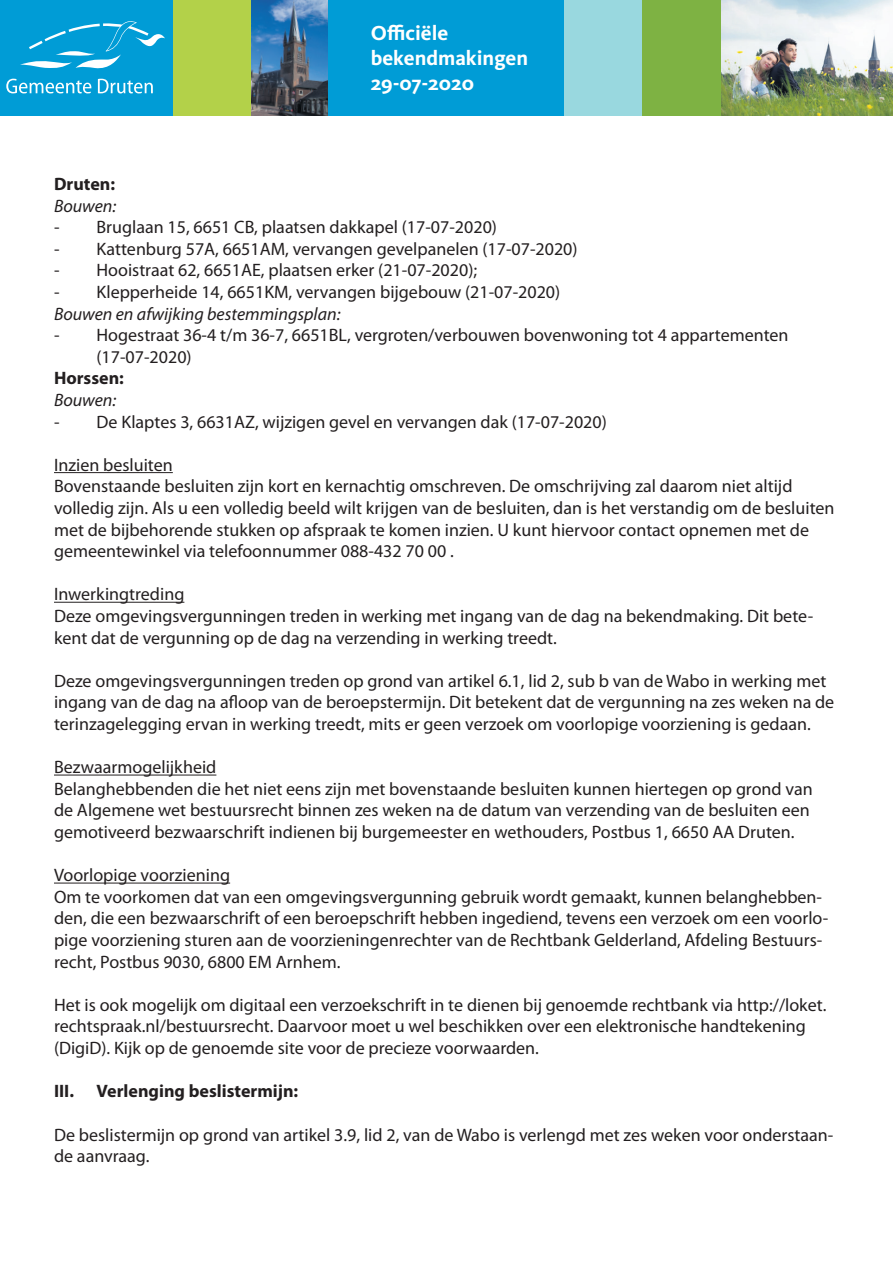
<style>
.page{position:relative;width:893px;height:1263px;background:#fff}
.page>*{position:absolute;margin:0;border:0;box-sizing:border-box;transform-origin:0 0}
.t1{font:700 21px/25.2px "Kievit OT";color:#fff}
.t2{font:18px/21.6px "Myriad Pro";color:#231f20}
.t3{font:italic 18px "Myriad Pro";color:#231f20}
.t4{font:700 18px "Myriad Pro";color:#231f20}
</style>
<div class="page">
<img style="left:250px;top:0;width:79px;height:115px">
<div style="left:329px;top:0;width:235px;height:115px;background:#009cd6"></div>
<div style="left:172px;top:0;width:78px;height:115px;background:#b3d149"></div>
<div style="left:0;top:0;width:172px;height:115px;background:#009cd6"></div>
<svg style="left:20px;top:21px;width:145px;height:48px"></svg>
<svg style="left:6px;top:79px;width:85px;height:14px"></svg>
<svg style="left:98px;top:79px;width:55px;height:14px"></svg>
<img style="left:721px;top:0;width:172px;height:115px">
<div style="left:564px;top:0;width:78px;height:115px;background:#99d8df"></div>
<div style="left:642px;top:0;width:79px;height:115px;background:#7eb243"></div>
<hr style="left:54px;top:472px;width:119px;height:1px;background:#231f20">
<hr style="left:54px;top:602px;width:130px;height:1px;background:#231f20">
<hr style="left:54px;top:775px;width:162px;height:1px;background:#231f20">
<hr style="left:54px;top:883px;width:176px;height:1px;background:#231f20">
<p class="t1" style="left:371px;top:20px;width:159px">Officiële bekendmakingen<br>29-07-2020</p>
<p class="t4" style="left:54px;top:174px;width:63px">Druten:</p>
<p class="t3" style="left:54px;top:196px;width:64px">Bouwen:</p>
<p class="t2" style="left:54px;top:217px;width:444px">- Bruglaan 15, 6651 CB, plaatsen dakkapel (17-07-2020)</p>
<p class="t2" style="left:54px;top:238px;width:525px">- Kattenburg 57A, 6651AM, vervangen gevelpanelen (17-07-2020)</p>
<p class="t2" style="left:54px;top:260px;width:425px">- Hooistraat 62, 6651AE, plaatsen erker (21-07-2020);</p>
<p class="t2" style="left:54px;top:281px;width:508px">- Klepperheide 14, 6651KM, vervangen bijgebouw (21-07-2020)</p>
<p class="t3" style="left:54px;top:304px;width:288px">Bouwen en afwijking bestemmingsplan:</p>
<p class="t2" style="left:97px;top:325px;width:693px;text-indent:-43px">- Hogestraat 36-4 t/m 36-7, 6651BL, vergroten/verbouwen bovenwoning tot 4 appartementen (17-07-2020)</p>
<p class="t4" style="left:54px;top:368px;width:71px">Horssen:</p>
<p class="t3" style="left:54px;top:390px;width:64px">Bouwen:</p>
<p class="t2" style="left:54px;top:411px;width:554px">- De Klaptes 3, 6631AZ, wijzigen gevel en vervangen dak (17-07-2020)</p>
<p class="t2" style="left:54px;top:454px;width:782px">Inzien besluiten<br>Bovenstaande besluiten zijn kort en kernachtig omschreven. De omschrijving zal daarom niet altijd volledig zijn. Als u een volledig beeld wilt krijgen van de besluiten, dan is het verstandig om de besluiten met de bijbehorende stukken op afspraak te komen inzien. U kunt hiervoor contact opnemen met de gemeentewinkel via telefoonnummer 088-432 70 00 .</p>
<p class="t2" style="left:54px;top:584px;width:761px">Inwerkingtreding<br>Deze omgevingsvergunningen treden in werking met ingang van de dag na bekendmaking. Dit bete&shy;kent dat de vergunning op de dag na verzending in werking treedt.</p>
<p class="t2" style="left:54px;top:670px;width:782px">Deze omgevingsvergunningen treden op grond van artikel 6.1, lid 2, sub b van de Wabo in werking met ingang van de dag na afloop van de beroepstermijn. Dit betekent dat de vergunning na zes weken na de terinzagelegging ervan in werking treedt, mits er geen verzoek om voorlopige voorziening is gedaan.</p>
<p class="t2" style="left:54px;top:757px;width:760px">Bezwaarmogelijkheid<br>Belanghebbenden die het niet eens zijn met bovenstaande besluiten kunnen hiertegen op grond van de Algemene wet bestuursrecht binnen zes weken na de datum van verzending van de besluiten een gemotiveerd bezwaarschrift indienen bij burgemeester en wethouders, Postbus 1, 6650 AA Druten.</p>
<p class="t2" style="left:54px;top:865px;width:776px">Voorlopige voorziening<br>Om te voorkomen dat van een omgevingsvergunning gebruik wordt gemaakt, kunnen belanghebben&shy;den, die een bezwaarschrift of een beroepschrift hebben ingediend, tevens een verzoek om een voorlo&shy;pige voorziening sturen aan de voorzieningenrechter van de Rechtbank Gelderland, Afdeling Bestuurs&shy;recht, Postbus 9030, 6800 EM Arnhem.</p>
<p class="t2" style="left:54px;top:994px;width:774px">Het is ook mogelijk om digitaal een verzoekschrift in te dienen bij genoemde rechtbank via http://loket. rechtspraak.nl/bestuursrecht. Daarvoor moet u wel beschikken over een elektronische handtekening (DigiD). Kijk op de genoemde site voor de precieze voorwaarden.</p>
<p class="t4" style="left:54px;top:1081px;width:246px">III. Verlenging beslistermijn:</p>
<p class="t2" style="left:54px;top:1124px;width:781px">De beslistermijn op grond van artikel 3.9, lid 2, van de Wabo is verlengd met zes weken voor onderstaan&shy;de aanvraag.</p>
</div>
